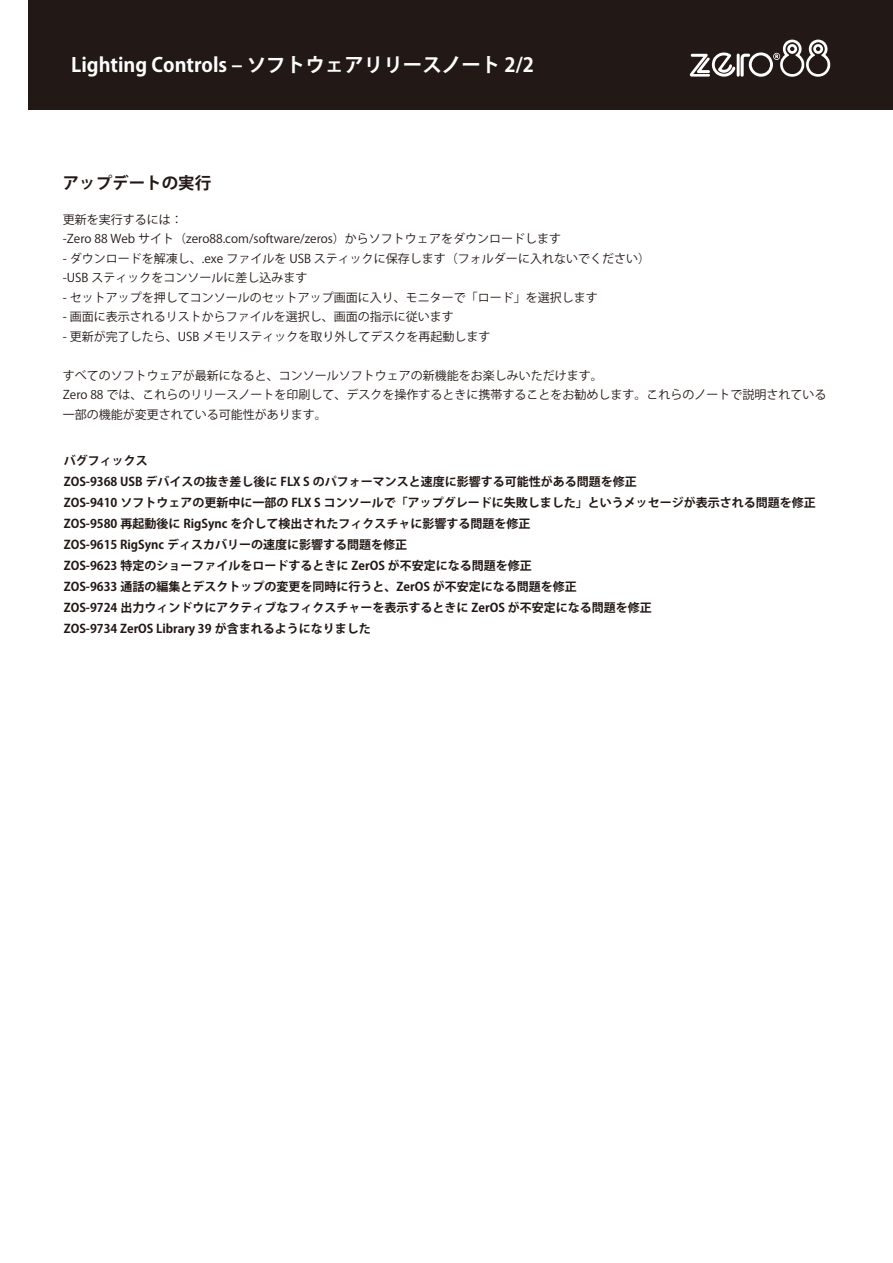
<style>
.page{position:relative;width:893px;height:1263px;background:#fff}
.page>*{position:absolute;margin:0;border:0;box-sizing:border-box;transform-origin:0 0}
.t1{font:700 19.5px "Koz Go Pro";color:#fff}
.t2{font:700 16.5px "Koz Go Pro";color:#221815}
.t3{font:12px/19.5px "Koz Go Pro";color:#221815}
.t4{font:700 12px/21px "Koz Go Pro";color:#221815}
</style>
<div class="page">
<div style="left:28px;top:0;width:865px;height:110px;background:#221815"></div>
<svg style="left:689px;top:40px;width:141px;height:37px"></svg>
<h1 class="t1" style="left:71px;top:52px;width:464px">Lighting Controls ‒ ソフトウェアリリースノート 2/2</h1>
<h2 class="t2" style="left:63px;top:173px;width:150px">アップデートの実行</h2>
<p class="t3" style="left:63px;top:210px;width:500px">更新を実行するには：<br>-Zero 88 Web サイト（zero88.com/software/zeros）からソフトウェアをダウンロードします</p>
<p class="t3" style="left:63px;top:249px;width:589px">- ダウンロードを解凍し、.exe ファイルを USB スティックに保存します（フォルダーに入れないでください）-USB スティックをコンソールに差し込みます</p>
<p class="t3" style="left:63px;top:288px;width:537px">- セットアップを押してコンソールのセットアップ画面に入り、モニターで「ロード」を選択します</p>
<p class="t3" style="left:63px;top:307px;width:393px">- 画面に表示されるリストからファイルを選択し、画面の指示に従います</p>
<p class="t3" style="left:63px;top:327px;width:429px">- 更新が完了したら、USB メモリスティックを取り外してデスクを再起動します</p>
<p class="t3" style="left:63px;top:366px;width:765px">すべてのソフトウェアが最新になると、コンソールソフトウェアの新機能をお楽しみいただけます。<br>Zero 88 では、これらのリリースノートを印刷して、デスクを操作するときに携帯することをお勧めします。これらのノートで説明されている一部の機能が変更されている可能性があります。</p>
<p class="t4" style="left:64px;top:451px;width:753px">バグフィックス<br>ZOS-9368 USB デバイスの抜き差し後に FLX S のパフォーマンスと速度に影響する可能性がある問題を修正<br>ZOS-9410 ソフトウェアの更新中に一部の FLX S コンソールで「アップグレードに失敗しました」というメッセージが表示される問題を修正ZOS-9580 再起動後に RigSync を介して検出されたフィクスチャに影響する問題を修正<br>ZOS-9615 RigSync ディスカバリーの速度に影響する問題を修正<br>ZOS-9623 特定のショーファイルをロードするときに ZerOS が不安定になる問題を修正<br>ZOS-9633 通話の編集とデスクトップの変更を同時に行うと、ZerOS が不安定になる問題を修正<br>ZOS-9724 出力ウィンドウにアクティブなフィクスチャーを表示するときに ZerOS が不安定になる問題を修正<br>ZOS-9734 ZerOS Library 39 が含まれるようになりました</p>
</div>
